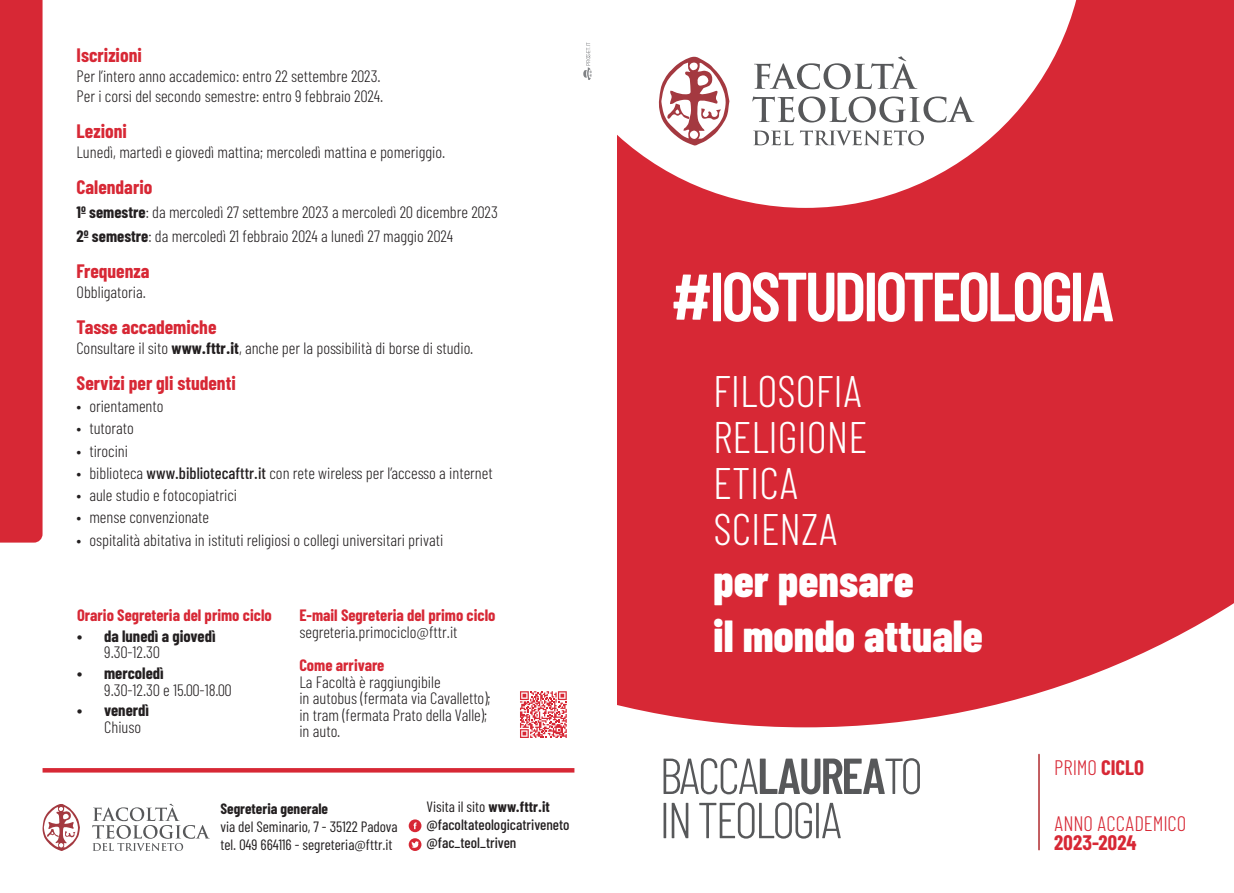
<style>
.page{position:relative;width:1234px;height:893px;background:#fff}
.page>*{position:absolute;margin:0;border:0;box-sizing:border-box;transform-origin:0 0}
.t1{font:600 69.45px "Barlow Condensed";letter-spacing:-.05em;color:#fff}
.t2{font:300 50.55px/44.2px "Barlow Condensed";letter-spacing:-.05em;color:#57585a}
.t3{font:800 45px/54px "Barlow Condensed";color:#fff}
.t4{font:300 44.25px/46.2px "Barlow Condensed";color:#fff}
.t5{font:300 21px "Barlow Condensed";color:#d72835}
.t6{font:700 21px "Barlow Condensed";letter-spacing:.01em;color:#d72835}
.t7{font:700 19.5px "Barlow Condensed";color:#d72835}
.t8{font:300 16.5px/16.5px "Barlow Condensed";color:#231f20}
.t9{font:700 16.5px "Barlow Condensed";color:#d72835}
.t10{font:700 16.5px "Barlow Condensed";color:#231f20}
.t11{font:500 15px/18px "Barlow Condensed";color:#231f20}
.t12{font:15px/18px "Barlow Condensed";color:#231f20}
.t13{font:700 15px "Barlow Condensed";color:#231f20}
.s1{font-weight:700}
.s2{font-weight:500}
.s3{font-weight:400}
.s4{font-weight:600}
</style>
<div class="page">
<hr style="left:1037px;top:754px;width:2px;height:96px;background:#b02a2f">
<svg style="left:617px;top:0;width:616px;height:727px;fill:#d72835"></svg>
<div style="left:0;top:0;width:43px;height:543px;background:#d72835"></div>
<svg style="left:583px;top:43px;width:8px;height:37px"></svg>
<svg style="left:408px;top:819px;width:13px;height:13px"></svg>
<svg style="left:408px;top:838px;width:13px;height:13px"></svg>
<svg style="left:520px;top:691px;width:46px;height:47px"></svg>
<div style="left:43px;top:768px;width:531px;height:5px;background:#d72835"></div>
<svg style="left:753px;top:130px;width:170px;height:15px"></svg>
<svg style="left:752px;top:96px;width:222px;height:26px"></svg>
<svg style="left:753px;top:56px;width:164px;height:33px"></svg>
<svg style="left:658px;top:56px;width:71px;height:90px"></svg>
<svg style="left:92px;top:804px;width:118px;height:47px"></svg>
<svg style="left:42px;top:804px;width:38px;height:47px"></svg>
<p class="t7" style="left:77px;top:43px;width:67px">Iscrizioni</p>
<p class="t8" style="left:77px;top:66px;width:308px;line-height:19.8px">Per l’intero anno accademico: entro 22 settembre 2023.<br>Per i corsi del secondo semestre: entro 9 febbraio 2024.</p>
<p class="t7" style="left:77px;top:119px;width:52px">Lezioni</p>
<p class="t8" style="left:77px;top:143px;width:370px">Lunedì, martedì e giovedì mattina; mercoledì mattina e pomeriggio.</p>
<p class="t7" style="left:77px;top:175px;width:77px">Calendario</p>
<p class="t8" style="left:77px;top:199px;width:422px;line-height:24px"><span class="s1">1º semestre</span>: da mercoledì 27 settembre 2023 a mercoledì 20 dicembre 2023<br><span class="s1">2º semestre</span>: da mercoledì 21 febbraio 2024 a lunedì 27 maggio 2024</p>
<p class="t7" style="left:77px;top:259px;width:74px">Frequenza</p>
<p class="t8" style="left:77px;top:283px;width:71px">Obbligatoria.</p>
<p class="t7" style="left:77px;top:315px;width:141px">Tasse accademiche</p>
<p class="t8" style="left:77px;top:339px;width:398px">Consultare il sito <span class="s1">www.fttr.it</span>, anche per la possibilità di borse di studio.</p>
<p class="t7" style="left:77px;top:371px;width:161px">Servizi per gli studenti</p>
<p class="t8" style="left:77px;top:398px;width:88px">• orientamento</p>
<p class="t8" style="left:77px;top:420px;width:59px">• tutorato</p>
<p class="t8" style="left:77px;top:442px;width:53px">• tirocini</p>
<p class="t8" style="left:77px;top:464px;width:417px">• biblioteca <span class="s2">www.bibliotecafttr.it</span> con rete wireless per l’accesso a internet</p>
<p class="t8" style="left:77px;top:487px;width:162px">• aule studio e fotocopiatrici</p>
<p class="t8" style="left:77px;top:509px;width:134px">• mense convenzionate</p>
<p class="t8" style="left:77px;top:531px;width:368px">• ospitalità abitativa in istituti religiosi o collegi universitari privati</p>
<p class="t9" style="left:77px;top:605px;width:196px">Orario Segreteria del primo ciclo</p>
<p class="t10" style="left:77px;top:626px;width:140px">• da lunedì a giovedì</p>
<p class="t8" style="left:104px;top:644px;width:57px">9.30-12.30</p>
<p class="t10" style="left:77px;top:663px;width:88px">• mercoledì</p>
<p class="t8" style="left:104px;top:681px;width:129px">9.30-12.30 e 15.00-18.00</p>
<p class="t10" style="left:77px;top:700px;width:73px">• venerdì</p>
<p class="t8" style="left:104px;top:718px;width:39px">Chiuso</p>
<p class="t9" style="left:299px;top:605px;width:197px">E-mail Segreteria del primo ciclo</p>
<p class="t8" style="left:299px;top:623px;width:160px">segreteria.primociclo@fttr.it</p>
<p class="t9" style="left:299px;top:655px;width:87px">Come arrivare</p>
<p class="t8" style="left:299px;top:673px;width:193px">La Facoltà è raggiungibile<br>in autobus (fermata via Cavalletto); in tram (fermata Prato della Valle); in auto.</p>
<p class="t13" style="left:220px;top:800px;width:109px">Segreteria generale</p>
<p class="t12" style="left:220px;top:818px;width:179px">via del Seminario, 7 - 35122 Padova tel. 049 664116 - segreteria@fttr.it</p>
<p class="t11" style="left:426px;top:797px;width:145px"><span class="s3">Visita il sito</span> <span class="s1">www.fttr.it </span>@facoltateologicatriveneto @fac_teol_triven</p>
<h1 class="t1" style="left:670px;top:253px;width:445px">#IOSTUDIOTEOLOGIA</h1>
<h3 class="t4" style="left:713px;top:367px;width:156px">FILOSOFIA<br>RELIGIONE<br>ETICA<br>SCIENZA</h3>
<h3 class="t3" style="left:713px;top:553px;width:271px">per pensare<br>il mondo attuale</h3>
<h2 class="t2" style="left:659px;top:752px;width:265px">BACCA<span class="s4">LAUREA</span>TO<br>IN TEOLOGIA</h2>
<p class="t5" style="left:1053px;top:754px;width:91px">PRIMO <span class="s1">CICLO</span></p>
<p class="t5" style="left:1053px;top:810px;width:134px">ANNO ACCADEMICO</p>
<p class="t6" style="left:1053px;top:830px;width:84px">2023-2024</p>
</div>
